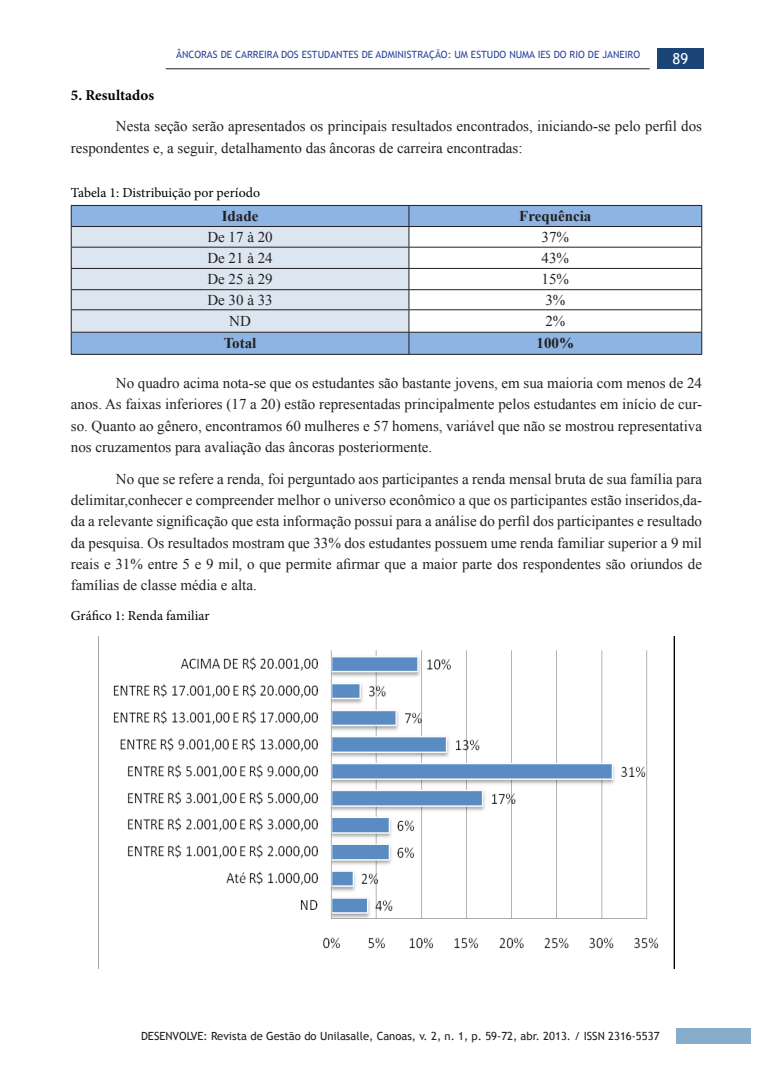
<style>
.page{position:relative;width:773px;height:1081px;background:#fff}
.page>*{position:absolute;margin:0;border:0;box-sizing:border-box;transform-origin:0 0}
.Corpo_Texto{font:15px/21.2px "Times New Roman";color:#231f20;text-align:justify}
.t1{font:700 15px "Times New Roman";color:#231f20}
.Sub_Títulos{font:700 15px "Minion Pro";color:#000}
.t2{font:15px "Trebuchet MS";color:#fff}
.Gráficos_Tabelas{font:13.75px "Minion Pro";color:#000}
.t3{font:11.25px "Trebuchet MS";color:#231f20}
.t4{font:10px "Trebuchet MS";color:#2c479e}
</style>
<div class="page">
<div style="left:676px;top:1028px;width:75px;height:16px;background:#87adcc"></div>
<hr style="left:166px;top:68px;width:483px;height:1px;background:#231f20">
<div style="left:657px;top:49px;width:46px;height:20px;background:#1a4576"></div>
<svg style="left:72px;top:206px;width:629px;height:148px"></svg>
<div style="left:72px;top:227px;width:336px;height:105px;background:#dce6f1"></div>
<hr style="left:71px;top:205px;width:338px;height:1px;background:#231f20">
<hr style="left:409px;top:205px;width:293px;height:1px;background:#231f20">
<hr style="left:71px;top:226px;width:338px;height:1px;background:#231f20">
<hr style="left:409px;top:226px;width:293px;height:1px;background:#231f20">
<hr style="left:71px;top:247px;width:338px;height:1px;background:#231f20">
<hr style="left:409px;top:247px;width:293px;height:1px;background:#231f20">
<hr style="left:71px;top:268px;width:338px;height:1px;background:#231f20">
<hr style="left:409px;top:268px;width:293px;height:1px;background:#231f20">
<hr style="left:71px;top:289px;width:338px;height:1px;background:#231f20">
<hr style="left:409px;top:289px;width:293px;height:1px;background:#231f20">
<hr style="left:71px;top:309px;width:338px;height:1px;background:#231f20">
<hr style="left:409px;top:309px;width:293px;height:1px;background:#231f20">
<hr style="left:71px;top:332px;width:338px;height:1px;background:#231f20">
<svg style="left:71px;top:206px;width:1px;height:148px"></svg>
<hr style="left:409px;top:332px;width:293px;height:1px;background:#231f20">
<svg style="left:408px;top:206px;width:1px;height:148px"></svg>
<svg style="left:701px;top:206px;width:1px;height:148px"></svg>
<hr style="left:71px;top:354px;width:338px;height:1px;background:#231f20">
<hr style="left:409px;top:354px;width:293px;height:1px;background:#231f20">
<img style="left:113px;top:637px;width:561px;height:332px">
<p class="t4" style="left:176px;top:48px;width:465px">ÂNCORAS DE CARREIRA DOS ESTUDANTES DE ADMINISTRAÇÃO: UM ESTUDO NUMA IES DO RIO DE JANEIRO</p>
<p class="t2" style="left:672px;top:50px;width:17px">89</p>
<p class="Sub_Títulos" style="left:71px;top:84px;width:85px">5. Resultados</p>
<p class="Corpo_Texto" style="left:71px;top:115px;width:632px;text-indent:45px">Nesta seção serão apresentados os principais resultados encontrados, iniciando-se pelo perfil dos respondentes e, a seguir, detalhamento das âncoras de carreira encontradas:</p>
<p class="Gráficos_Tabelas" style="left:71px;top:183px;width:191px">Tabela 1: Distribuição por período</p>
<p class="t1" style="left:222px;top:206px;width:38px">Idade</p>
<p class="t1" style="left:519px;top:206px;width:74px">Frequência</p>
<p class="Corpo_Texto" style="left:207px;top:226px;width:67px">De 17 à 20</p>
<p class="Corpo_Texto" style="left:541px;top:226px;width:29px">37%</p>
<p class="Corpo_Texto" style="left:207px;top:247px;width:67px">De 21 à 24</p>
<p class="Corpo_Texto" style="left:541px;top:247px;width:29px">43%</p>
<p class="Corpo_Texto" style="left:207px;top:268px;width:67px">De 25 à 29</p>
<p class="Corpo_Texto" style="left:541px;top:268px;width:29px">15%</p>
<p class="Corpo_Texto" style="left:207px;top:289px;width:67px">De 30 à 33</p>
<p class="Corpo_Texto" style="left:545px;top:289px;width:21px">3%</p>
<p class="Corpo_Texto" style="left:229px;top:310px;width:23px">ND</p>
<p class="Corpo_Texto" style="left:545px;top:310px;width:21px">2%</p>
<p class="t1" style="left:224px;top:333px;width:34px">Total</p>
<p class="t1" style="left:536px;top:333px;width:39px">100%</p>
<p class="Corpo_Texto" style="left:71px;top:372px;width:632px;text-indent:45px">No quadro acima nota-se que os estudantes são bastante jovens, em sua maioria com menos de 24 anos. As faixas inferiores (17 a 20) estão representadas principalmente pelos estudantes em início de cur&shy;so. Quanto ao gênero, encontramos 60 mulheres e 57 homens, variável que não se mostrou representativa nos cruzamentos para avaliação das âncoras posteriormente.</p>
<p class="Corpo_Texto" style="left:71px;top:468px;width:632px;text-indent:45px">No que se refere a renda, foi perguntado aos participantes a renda mensal bruta de sua família para delimitar,conhecer e compreender melhor o universo econômico a que os participantes estão inseridos,da&shy;da a relevante significação que esta informação possui para a análise do perfil dos participantes e resultado da pesquisa. Os resultados mostram que 33% dos estudantes possuem ume renda familiar superior a 9 mil reais e 31% entre 5 e 9 mil, o que permite afirmar que a maior parte dos respondentes são oriundos de famílias de classe média e alta.</p>
<p class="Gráficos_Tabelas" style="left:71px;top:607px;width:140px">Gráfico 1: Renda familiar</p>
<p class="t3" style="left:141px;top:1029px;width:520px">DESENVOLVE: Revista de Gestão do Unilasalle, Canoas, v. 2, n. 1, p. 59-72, abr. 2013. / ISSN 2316-5537</p>
</div>
